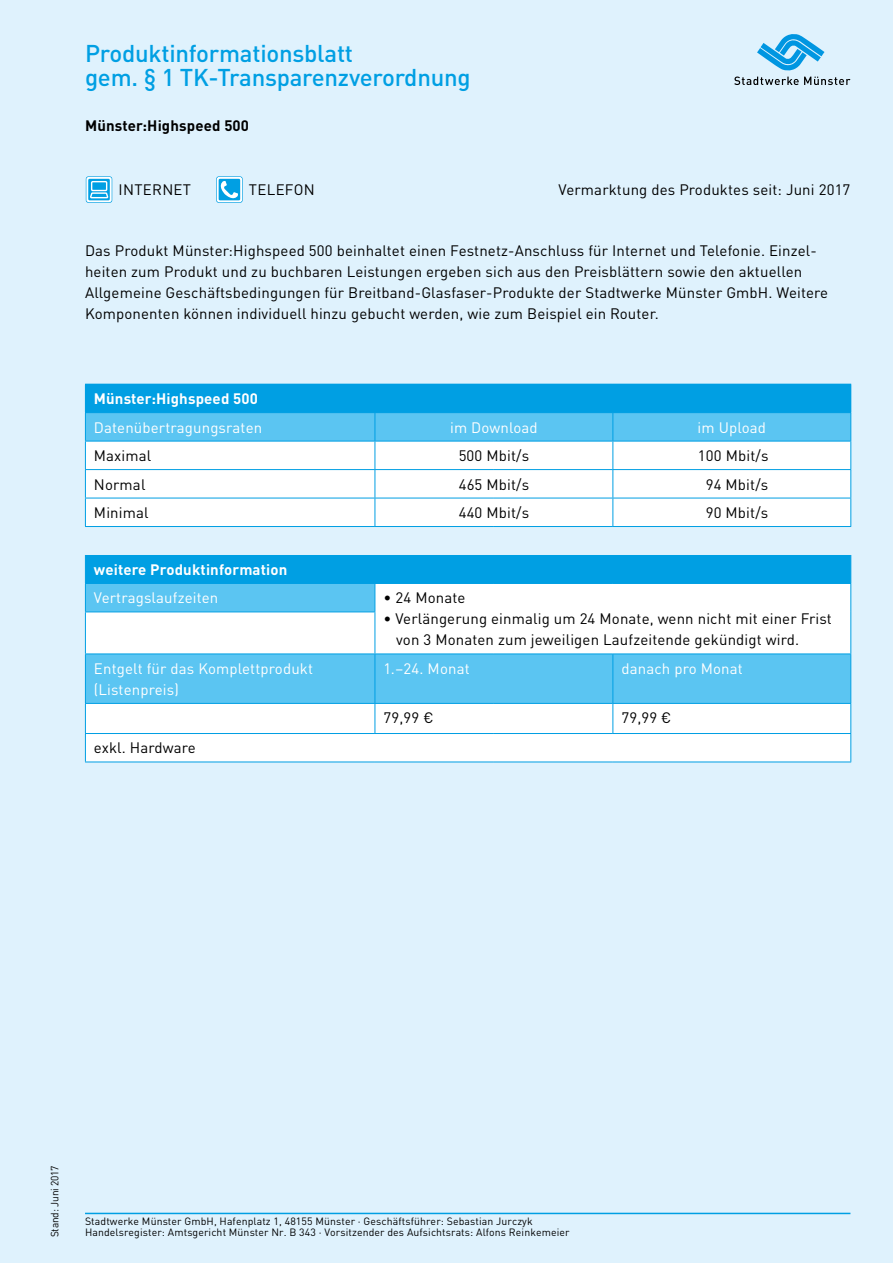
<style>
.page{position:relative;width:893px;height:1263px;background:#dff2fd}
.page>*{position:absolute;margin:0;border:0;box-sizing:border-box;transform-origin:0 0}
.t1{font:500 24px "DIN Pro";letter-spacing:-.01em;color:#009fe3}
.t2{font:15px/21px "DIN Pro";letter-spacing:.01em;color:#000}
.t3{font:15px/21px "DIN Pro";letter-spacing:.01em;color:#fff}
.t4{font:700 15px "DIN Pro";letter-spacing:.01em;color:#fff}
.t5{font:700 15px "DIN Pro";letter-spacing:.01em;color:#000}
.t6{font:10.5px/11.2px "DIN Pro";letter-spacing:.01em;color:#000}
.t7{font:10.5px "DIN Pro";letter-spacing:-.01em;color:#000;scale:.96 1}
</style>
<div class="page">
<hr style="left:85px;top:1213px;width:765px;height:1px;background:#009fe3">
<svg style="left:734px;top:34px;width:116px;height:51px"></svg>
<div style="left:85px;top:384px;width:766px;height:29px;background:#009fe3"></div>
<svg style="left:86px;top:413px;width:764px;height:28px;background:#59c4f1"></svg>
<svg style="left:86px;top:442px;width:764px;height:320px;background:#daf1fc"></svg>
<hr style="left:85px;top:441px;width:290px;height:1px;background:#009fe3">
<hr style="left:375px;top:441px;width:119px;height:1px;background:#009fe3">
<hr style="left:494px;top:441px;width:119px;height:1px;background:#009fe3">
<hr style="left:613px;top:441px;width:238px;height:1px;background:#009fe3">
<hr style="left:85px;top:469px;width:290px;height:1px;background:#009fe3">
<hr style="left:375px;top:469px;width:119px;height:1px;background:#009fe3">
<hr style="left:494px;top:469px;width:119px;height:1px;background:#009fe3">
<hr style="left:613px;top:469px;width:238px;height:1px;background:#009fe3">
<hr style="left:85px;top:498px;width:290px;height:1px;background:#009fe3">
<svg style="left:85px;top:413px;width:1px;height:113px"></svg>
<hr style="left:375px;top:498px;width:119px;height:1px;background:#009fe3">
<svg style="left:375px;top:413px;width:1px;height:113px"></svg>
<hr style="left:494px;top:498px;width:119px;height:1px;background:#009fe3">
<hr style="left:613px;top:498px;width:238px;height:1px;background:#009fe3">
<svg style="left:612px;top:413px;width:1px;height:113px"></svg>
<svg style="left:850px;top:413px;width:1px;height:113px"></svg>
<hr style="left:85px;top:612px;width:1px;height:41px;background:#009fe3">
<hr style="left:375px;top:612px;width:1px;height:41px;background:#009fe3">
<hr style="left:85px;top:653px;width:290px;height:1px;background:#009fe3">
<hr style="left:85px;top:654px;width:1px;height:49px;background:#009fe3">
<hr style="left:375px;top:653px;width:119px;height:1px;background:#009fe3">
<hr style="left:375px;top:654px;width:1px;height:49px;background:#009fe3">
<hr style="left:494px;top:653px;width:119px;height:1px;background:#009fe3">
<hr style="left:613px;top:653px;width:238px;height:1px;background:#009fe3">
<hr style="left:612px;top:654px;width:1px;height:49px;background:#009fe3">
<hr style="left:850px;top:654px;width:1px;height:49px;background:#009fe3">
<hr style="left:85px;top:703px;width:290px;height:1px;background:#009fe3">
<hr style="left:375px;top:703px;width:119px;height:1px;background:#009fe3">
<svg style="left:375px;top:704px;width:1px;height:29px"></svg>
<hr style="left:494px;top:703px;width:119px;height:1px;background:#009fe3">
<hr style="left:613px;top:703px;width:238px;height:1px;background:#009fe3">
<svg style="left:612px;top:704px;width:1px;height:29px"></svg>
<svg style="left:85px;top:704px;width:1px;height:58px"></svg>
<svg style="left:850px;top:704px;width:1px;height:58px"></svg>
<hr style="left:85px;top:733px;width:290px;height:1px;background:#009fe3">
<hr style="left:375px;top:733px;width:119px;height:1px;background:#009fe3">
<hr style="left:494px;top:733px;width:119px;height:1px;background:#009fe3">
<hr style="left:613px;top:733px;width:238px;height:1px;background:#009fe3">
<hr style="left:85px;top:762px;width:290px;height:1px;background:#009fe3">
<hr style="left:375px;top:762px;width:119px;height:1px;background:#009fe3">
<hr style="left:494px;top:762px;width:119px;height:1px;background:#009fe3">
<hr style="left:613px;top:762px;width:238px;height:1px;background:#009fe3">
<hr style="left:85px;top:526px;width:290px;height:1px;background:#009fe3">
<hr style="left:375px;top:526px;width:119px;height:1px;background:#009fe3">
<hr style="left:494px;top:526px;width:119px;height:1px;background:#009fe3">
<hr style="left:613px;top:526px;width:238px;height:1px;background:#009fe3">
<svg style="left:85px;top:555px;width:766px;height:57px;background:#5ec3ee"></svg>
<hr style="left:850px;top:612px;width:1px;height:41px;background:#009fe3">
<svg style="left:86px;top:176px;width:26px;height:27px"></svg>
<svg style="left:86px;top:177px;width:26px;height:25px"></svg>
<svg style="left:88px;top:179px;width:22px;height:21px"></svg>
<svg style="left:89px;top:180px;width:20px;height:19px"></svg>
<svg style="left:216px;top:176px;width:27px;height:27px"></svg>
<svg style="left:217px;top:177px;width:25px;height:25px"></svg>
<svg style="left:219px;top:179px;width:21px;height:21px"></svg>
<p class="t1" style="left:85px;top:34px;width:270px">Produktinformationsblatt</p>
<p class="t1" style="left:85px;top:58px;width:387px">gem. § 1 TK-Transparenzverordnung</p>
<p class="t5" style="left:85px;top:113px;width:166px">Münster:Highspeed 500</p>
<p class="t2" style="left:119px;top:178px;width:74px">INTERNET</p>
<p class="t2" style="left:249px;top:178px;width:67px">TELEFON</p>
<p class="t2" style="left:559px;top:178px;width:293px">Vermarktung des Produktes seit: Juni 2017</p>
<p class="t2" style="left:85px;top:238px;width:733px">Das Produkt Münster:Highspeed 500 beinhaltet einen Festnetz-Anschluss für Internet und Telefonie. Einzel&shy;heiten zum Produkt und zu buchbaren Leistungen ergeben sich aus den Preisblättern sowie den aktuellen</p>
<p class="t2" style="left:85px;top:280px;width:745px">Allgemeine Geschäftsbedingungen für Breitband-Glasfaser-Produkte der Stadtwerke Münster GmbH. Weitere<br>Komponenten können individuell hinzu gebucht werden, wie zum Beispiel ein Router.</p>
<p class="t4" style="left:94px;top:386px;width:166px">Münster:Highspeed 500</p>
<p class="t3" style="left:94px;top:415px;width:170px">Datenübertragungsraten</p>
<p class="t3" style="left:450px;top:415px;width:89px">im Download</p>
<p class="t3" style="left:698px;top:415px;width:70px">im Upload</p>
<p class="t2" style="left:94px;top:444px;width:59px">Maximal</p>
<p class="t2" style="left:459px;top:444px;width:72px">500 Mbit/s</p>
<p class="t2" style="left:698px;top:444px;width:72px">100 Mbit/s</p>
<p class="t2" style="left:94px;top:472px;width:53px">Normal</p>
<p class="t2" style="left:459px;top:472px;width:72px">465 Mbit/s</p>
<p class="t2" style="left:706px;top:472px;width:64px">94 Mbit/s</p>
<p class="t2" style="left:94px;top:501px;width:56px">Minimal</p>
<p class="t2" style="left:459px;top:501px;width:72px">440 Mbit/s</p>
<p class="t2" style="left:706px;top:501px;width:64px">90 Mbit/s</p>
<p class="t4" style="left:94px;top:557px;width:195px">weitere Produktinformation</p>
<p class="t3" style="left:94px;top:586px;width:126px">Vertragslaufzeiten</p>
<p class="t2" style="left:383px;top:586px;width:83px">• 24 Monate</p>
<p class="t2" style="left:396px;top:607px;width:437px;text-indent:-13px">• Verlängerung einmalig um 24 Monate, wenn nicht mit einer Frist von 3 Monaten zum jeweiligen Laufzeitende gekündigt wird.</p>
<p class="t3" style="left:94px;top:656px;width:221px">Entgelt für das Komplettprodukt (Listenpreis)</p>
<p class="t3" style="left:383px;top:656px;width:88px">1.–24. Monat</p>
<p class="t3" style="left:621px;top:656px;width:123px">danach pro Monat</p>
<p class="t2" style="left:383px;top:706px;width:52px">79,99 €</p>
<p class="t2" style="left:621px;top:706px;width:52px">79,99 €</p>
<p class="t2" style="left:94px;top:736px;width:103px">exkl. Hardware</p>
<p class="t7" style="left:47px;top:1237px;width:77px;rotate:-90deg">Stand: Juni 2017</p>
<p class="t6" style="left:85px;top:1214px;width:486px">Stadtwerke Münster GmbH, Hafenplatz 1, 48155 Münster · Geschäftsführer: Sebastian Jurczyk<br>Handelsregister: Amtsgericht Münster Nr. B 343 · Vorsitzender des Aufsichtsrats: Alfons Reinkemeier</p>
</div>
